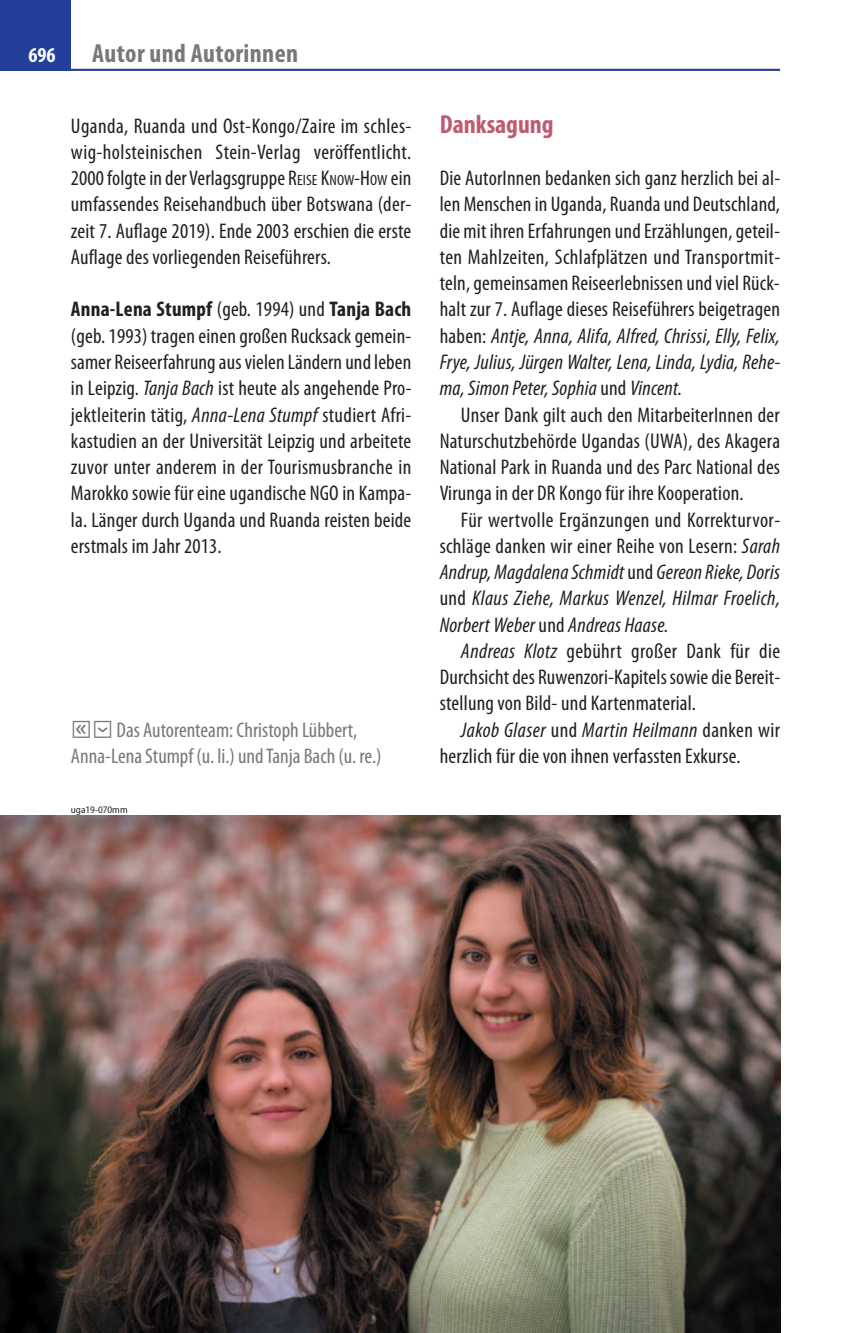
<style>
.page{position:relative;width:851px;height:1333px;background:#fff}
.page>*{position:absolute;margin:0;border:0;box-sizing:border-box;transform-origin:0 0}
.t1{font:700 condensed 26.25px "Myriad Pro";letter-spacing:.015em;color:#76787b}
.t2{font:700 condensed 26.25px "Myriad Pro";color:#be5b72}
.t3{font:condensed 21.25px/26.2px "Myriad Pro";letter-spacing:.01em;color:#231f20;text-align:justify}
.t4{font:italic condensed 21.25px/26.2px "Myriad Pro";letter-spacing:.01em;color:#231f20;text-align:justify}
.t5{font:condensed 21.25px/26.2px "Myriad Pro";color:#76787b}
.t6{font:700 condensed 21.25px "Myriad Pro";color:#fff}
.t7{font:semi-condensed 10px "Myriad Pro";color:#231f20}
.s1{font-size:14.75px}
.s2{font-weight:700}
.s3{font-style:italic}
.s4{font-family:"Button Bonus Square Positive";font-stretch:normal}
.s5{font-style:normal}
</style>
<div class="page">
<div style="left:0;top:0;width:71px;height:71px;background:#223f99"></div>
<hr style="left:71px;top:69px;width:709px;height:2px;background:#223f99">
<img style="left:0;top:815px;width:780px;height:517px">
<p class="t6" style="left:28px;top:48px;width:29px">696</p>
<p class="t1" style="left:92px;top:44px;width:207px">Autor und Autorinnen</p>
<p class="t3" style="left:71px;top:114px;width:342px">Uganda, Ruanda und Ost-Kongo/Zaire im schles&shy;wig-holsteinischen Stein-Verlag veröffentlicht.<br>2000 folgte in der Verlagsgruppe R<span class="s1">EIS E</span> K<span class="s1">NOW</span>-H<span class="s1">OW</span> ein umfassendes Reisehandbuch über Botswana (der&shy;zeit 7. Auflage 2019). Ende 2003 erschien die erste Auflage des vorliegenden Reiseführers.</p>
<p class="t3" style="left:71px;top:298px;width:342px"><span class="s2">Anna-Lena Stumpf</span> (geb. 1994) und <span class="s2">Tanja Bach </span>(geb. 1993) tragen einen großen Rucksack gemein&shy;samer Reiseerfahrung aus vielen Ländern und leben in Leipzig. <span class="s3">Tanja Bach</span> ist heute als angehende Pro&shy;jektleiterin tätig, <span class="s3">Anna-Lena Stumpf</span> studiert Afri&shy;kastudien an der Universität Leipzig und arbeitete zuvor unter anderem in der Tourismusbranche in Marokko sowie für eine ugandische NGO in Kampa&shy;la. Länger durch Uganda und Ruanda reisten beide erstmals im Jahr 2013.</p>
<p class="t5" style="left:71px;top:718px;width:312px"><span class="s4">kr</span>Das Autorenteam: Christoph Lübbert,<br>Anna-Lena Stumpf (u. li.) und Tanja Bach (u. re.)</p>
<p class="t7" style="left:71px;top:803px;width:58px">uga19-070mm</p>
<p class="t2" style="left:439px;top:114px;width:115px">Danksagung</p>
<p class="t3" style="left:439px;top:167px;width:342px">Die AutorInnen bedanken sich ganz herzlich bei al&shy;len Menschen in Uganda, Ruanda und Deutschland, die mit ihren Erfahrungen und Erzählungen, geteil&shy;ten Mahlzeiten, Schlafplätzen und Transportmit&shy;teln, gemeinsamen Reiseerlebnissen und viel Rück&shy;halt zur 7. Auflage dieses Reiseführers beigetragen haben: <span class="s3">Antje, Anna, Alifa, Alfred, Chrissi, Elly, Felix, Frye, Julius, Jürgen Walter, Lena, Linda, Lydia, Rehe&shy;ma, Simon Peter, Sophia</span> und <span class="s3">Vincent.</span></p>
<p class="t3" style="left:439px;top:403px;width:342px;text-indent:21px">Unser Dank gilt auch den MitarbeiterInnen der Naturschutzbehörde Ugandas (UWA), des Akagera National Park in Ruanda und des Parc National des Virunga in der DR Kongo für ihre Kooperation.</p>
<p class="t4" style="left:439px;top:508px;width:342px;text-indent:21px"><span class="s5">Für wertvolle Ergänzungen und Korrekturvor&shy;schläge danken wir einer Reihe von Lesern:</span> Sarah Andrup, Magdalena Schmidt<span class="s5">und</span> Gereon Rieke, Doris <span class="s5">und</span> Klaus Ziehe, Markus Wenzel, Hilmar Froelich, Norbert Weber <span class="s5">und</span> Andreas Haase.</p>
<p class="t3" style="left:439px;top:639px;width:342px;text-indent:21px"><span class="s3">Andreas Klotz</span> gebührt großer Dank für die Durchsicht des Ruwenzori-Kapitels sowie die Bereit&shy;stellung von Bild- und Kartenmaterial.</p>
<p class="t3" style="left:439px;top:718px;width:342px;text-indent:21px"><span class="s3">Jakob Glaser</span> und <span class="s3">Martin Heilmann</span> danken wir herzlich für die von ihnen verfassten Exkurse.</p>
</div>
